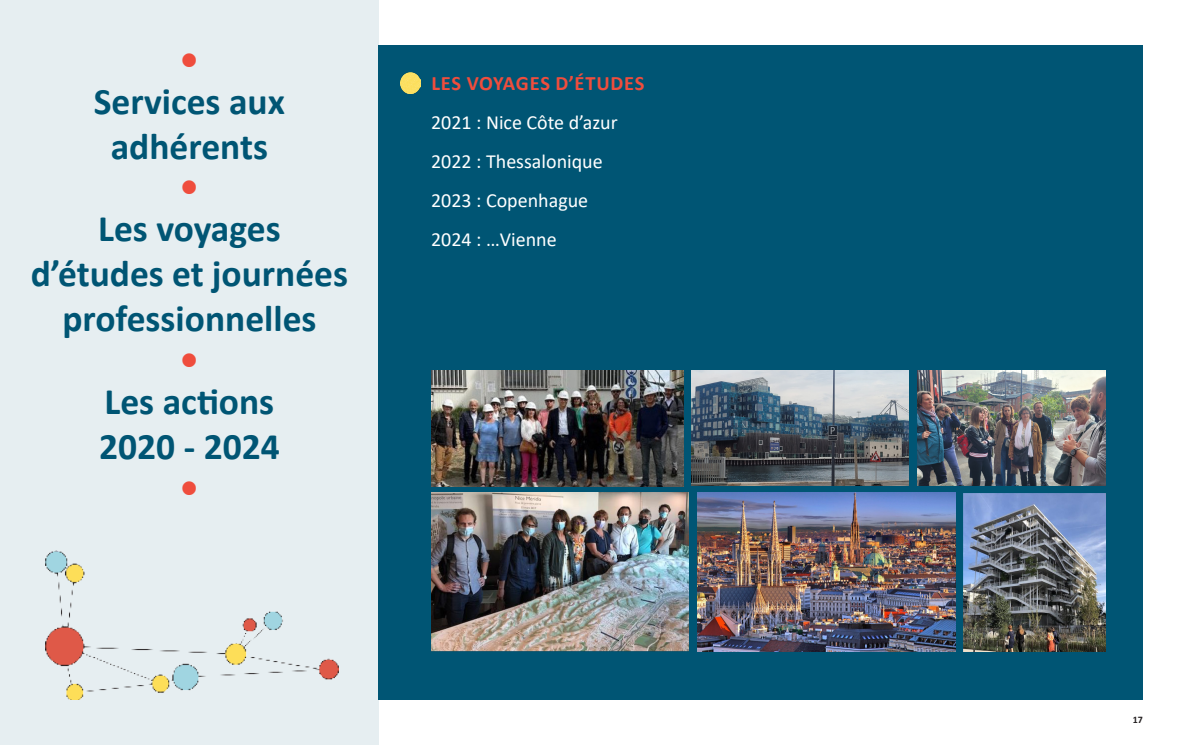
<style>
.page{position:relative;width:1188px;height:745px;background:#fff}
.page>*{position:absolute;margin:0;border:0;box-sizing:border-box;transform-origin:0 0}
.t1{font:700 37.5px/45px "Calibri";color:#005574;text-align:center}
.t2{font:31.25px "Calibri";color:#ef4d3d}
.t3{font:700 20.5px "Calibri";letter-spacing:.03em;color:#ef4d3d}
.t4{font:20px "Calibri";color:#fff}
.t5{font:700 10px "Calibri";color:#231f20}
</style>
<div class="page">
<div style="left:0;top:0;width:379px;height:744px;background:#e6eef1"></div>
<div style="left:379px;top:45px;width:763px;height:654px;background:#005574"></div>
<img style="left:45px;top:550px;width:293px;height:149px">
<img style="left:400px;top:73px;width:20px;height:20px">
<img style="left:431px;top:492px;width:257px;height:158px">
<img style="left:691px;top:370px;width:217px;height:115px">
<img style="left:697px;top:492px;width:257px;height:158px">
<img style="left:917px;top:370px;width:188px;height:115px">
<img style="left:963px;top:493px;width:142px;height:157px">
<img style="left:431px;top:370px;width:252px;height:115px">
<p class="t2" style="left:180px;top:36px;width:20px">●</p>
<p class="t1" style="left:94px;top:78px;width:193px">Services aux</p>
<p class="t1" style="left:111px;top:123px;width:159px">adhérents</p>
<p class="t2" style="left:180px;top:164px;width:20px">●</p>
<p class="t1" style="left:31px;top:206px;width:319px">Les voyages d’études et journées professionnelles</p>
<p class="t2" style="left:180px;top:336px;width:20px">●</p>
<p class="t1" style="left:104px;top:378px;width:171px">Les actions</p>
<p class="t1" style="left:99px;top:423px;width:182px">2020 - 2024</p>
<p class="t2" style="left:180px;top:464px;width:20px">●</p>
<p class="t3" style="left:431px;top:69px;width:214px">LES VOYAGES D’ÉTUDES</p>
<p class="t4" style="left:431px;top:109px;width:188px">2021 : Nice Côte d’azur</p>
<p class="t4" style="left:431px;top:148px;width:173px">2022 : Thessalonique</p>
<p class="t4" style="left:431px;top:187px;width:159px">2023 : Copenhague</p>
<p class="t4" style="left:431px;top:226px;width:127px">2024 : …Vienne</p>
<p class="t5" style="left:1132px;top:711px;width:12px">17</p>
</div>
